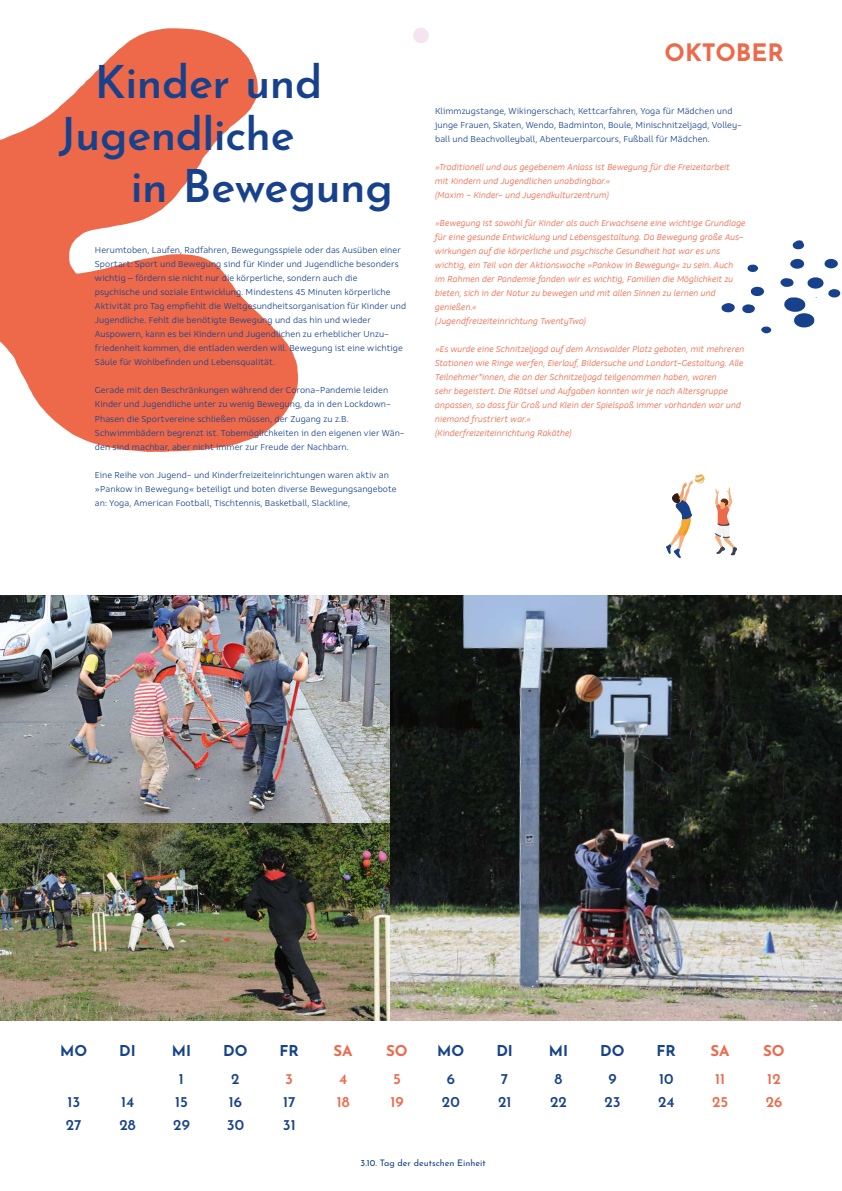
<style>
.page{position:relative;width:842px;height:1191px;background:#fff}
.page>*{position:absolute;margin:0;border:0;box-sizing:border-box;transform-origin:0 0}
.t1{font:600 45px "Josefin Sans";letter-spacing:-.01em;color:#17428b}
.t2{font:700 24px "Josefin Sans";color:#ed694a}
.t3{font:600 15px "Josefin Sans";color:#17428b}
.t4{font:700 15px "Josefin Sans";color:#17438a}
.t5{font:600 15px "Josefin Sans";color:#17438a}
.t6{font:700 15px "Josefin Sans";color:#ed694a}
.t7{font:600 15px "Josefin Sans";color:#ed694a}
.t8{font:600 15px "Josefin Sans";color:#ed694b}
.t9{font:300 9.5px/14px "Rehn W03";color:#17428b}
.t10{font:italic 300 9.5px/14px "Rehn W03";letter-spacing:.005em;color:#ed694b}
.t11{font:9px "Josefin Sans";color:#17438a}
</style>
<div class="page">
<img style="left:0;top:595px;width:842px;height:425px">
<svg style="left:721px;top:303px;width:14px;height:10px"></svg>
<svg style="left:742px;top:304px;width:13px;height:10px"></svg>
<svg style="left:747px;top:265px;width:11px;height:7px"></svg>
<svg style="left:751px;top:286px;width:13px;height:10px"></svg>
<svg style="left:761px;top:326px;width:11px;height:8px"></svg>
<svg style="left:790px;top:258px;width:15px;height:11px"></svg>
<svg style="left:792px;top:240px;width:12px;height:10px"></svg>
<svg style="left:824px;top:258px;width:14px;height:10px"></svg>
<svg style="left:780px;top:277px;width:60px;height:51px"></svg>
<svg style="left:0;top:28px;width:298px;height:424px;fill:#ed694a"></svg>
<div style="left:413px;top:28px;width:16px;height:15px;background:#f6e3f1;border-radius:50%"></div>
<svg style="left:715px;top:487px;width:22px;height:68px"></svg>
<svg style="left:666px;top:474px;width:39px;height:85px"></svg>
<h1 class="t1" style="left:95px;top:43px;width:229px">Kinder und</h1>
<h1 class="t1" style="left:59px;top:96px;width:238px">Jugendliche</h1>
<h1 class="t1" style="left:131px;top:148px;width:264px">in Bewegung</h1>
<p class="t9" style="left:95px;top:243px;width:313px">Herumtoben, Laufen, Radfahren, Bewegungsspiele oder das Ausüben einer Sportart: Sport und Bewegung sind für Kinder und Jugendliche besonders wichtig – fördern sie nicht nur die körperliche, sondern auch die<br>psychische und soziale Entwicklung. Mindestens 45 Minuten körperliche Aktivität pro Tag empfiehlt die Weltgesundheitsorganisation für Kinder und Jugendliche. Fehlt die benötigte Bewegung und das hin und wieder Auspowern, kann es bei Kindern und Jugendlichen zu erheblicher Unzu&shy;friedenheit kommen, die entladen werden will. Bewegung ist eine wichtige Säule für Wohlbefinden und Lebensqualität.</p>
<p class="t9" style="left:95px;top:383px;width:311px">Gerade mit den Beschränkungen während der Corona-Pandemie leiden Kinder und Jugendliche unter zu wenig Bewegung, da in den Lockdown-Phasen die Sportvereine schließen müssen, der Zugang zu z.B.<br>Schwimmbädern begrenzt ist. Tobemöglichkeiten in den eigenen vier Wän&shy;den sind machbar, aber nicht immer zur Freude der Nachbarn.</p>
<p class="t9" style="left:95px;top:467px;width:303px">Eine Reihe von Jugend- und Kinderfreizeiteinrichtungen waren aktiv an »Pankow in Bewegung« beteiligt und boten diverse Bewegungsangebote an: Yoga, American Football, Tischtennis, Basketball, Slackline,</p>
<h2 class="t2" style="left:665px;top:31px;width:121px">OKTOBER</h2>
<p class="t9" style="left:435px;top:104px;width:308px">Klimmzugstange, Wikingerschach, Kettcarfahren, Yoga für Mädchen und junge Frauen, Skaten, Wendo, Badminton, Boule, Minischnitzeljagd, Volley&shy;ball und Beachvolleyball, Abenteuerparcours, Fußball für Mädchen.</p>
<p class="t10" style="left:435px;top:160px;width:296px">»Traditionell und aus gegebenem Anlass ist Bewegung für die Freizeitarbeit mit Kindern und Jugendlichen unabdingbar.«<br>(Maxim - Kinder- und Jugendkulturzentrum)</p>
<p class="t10" style="left:435px;top:216px;width:312px">»Bewegung ist sowohl für Kinder als auch Erwachsene eine wichtige Grundlage für eine gesunde Entwicklung und Lebensgestaltung. Da Bewegung große Aus&shy;wirkungen auf die körperliche und psychische Gesundheit hat war es uns wichtig, ein Teil von der Aktionswoche »Pankow in Bewegung« zu sein. Auch im Rahmen der Pandemie fanden wir es wichtig, Familien die Möglichkeit zu bieten, sich in der Natur zu bewegen und mit allen Sinnen zu lernen und genießen.«<br>(Jugendfreizeiteinrichtung TwentyTwo)</p>
<p class="t10" style="left:435px;top:342px;width:311px">»Es wurde eine Schnitzeljagd auf dem Arnswalder Platz geboten, mit mehreren Stationen wie Ringe werfen, Eierlauf, Bildersuche und Landart-Gestaltung. Alle Teilnehmer*innen, die an der Schnitzeljagd teilgenommen haben, waren<br>sehr begeistert. Die Rätsel und Aufgaben konnten wir je nach Altersgruppe anpassen, so dass für Groß und Klein der Spielspaß immer vorhanden war und niemand frustriert war.«<br>(Kinderfreizeiteinrichtung Rakäthe)</p>
<h3 class="t4" style="left:60px;top:1037px;width:28px">MO</h3>
<h3 class="t4" style="left:119px;top:1037px;width:18px">DI</h3>
<h3 class="t4" style="left:172px;top:1037px;width:21px">MI</h3>
<h3 class="t4" style="left:223px;top:1037px;width:26px">DO</h3>
<h3 class="t4" style="left:280px;top:1037px;width:21px">FR</h3>
<h3 class="t6" style="left:333px;top:1037px;width:21px">SA</h3>
<h3 class="t6" style="left:386px;top:1037px;width:23px">SO</h3>
<h3 class="t4" style="left:437px;top:1037px;width:28px">MO</h3>
<h3 class="t4" style="left:496px;top:1037px;width:18px">DI</h3>
<h3 class="t4" style="left:549px;top:1037px;width:21px">MI</h3>
<h3 class="t4" style="left:600px;top:1037px;width:26px">DO</h3>
<h3 class="t4" style="left:657px;top:1037px;width:21px">FR</h3>
<h3 class="t6" style="left:710px;top:1037px;width:21px">SA</h3>
<h3 class="t6" style="left:763px;top:1037px;width:23px">SO</h3>
<h3 class="t3" style="left:179px;top:1066px;width:7px">1</h3>
<h3 class="t3" style="left:231px;top:1066px;width:10px">2</h3>
<h3 class="t8" style="left:285px;top:1066px;width:9px">3</h3>
<h3 class="t8" style="left:339px;top:1066px;width:10px">4</h3>
<h3 class="t8" style="left:393px;top:1066px;width:9px">5</h3>
<h3 class="t3" style="left:447px;top:1066px;width:10px">6</h3>
<h3 class="t3" style="left:501px;top:1066px;width:9px">7</h3>
<h3 class="t3" style="left:555px;top:1066px;width:9px">8</h3>
<h3 class="t3" style="left:608px;top:1066px;width:10px">9</h3>
<h3 class="t3" style="left:659px;top:1066px;width:16px">10</h3>
<h3 class="t7" style="left:715px;top:1066px;width:12px">11</h3>
<h3 class="t7" style="left:767px;top:1066px;width:15px">12</h3>
<h3 class="t3" style="left:67px;top:1089px;width:14px">13</h3>
<h3 class="t5" style="left:121px;top:1089px;width:15px">14</h3>
<h3 class="t3" style="left:175px;top:1089px;width:14px">15</h3>
<h3 class="t3" style="left:229px;top:1089px;width:15px">16</h3>
<h3 class="t5" style="left:283px;top:1089px;width:14px">17</h3>
<h3 class="t8" style="left:337px;top:1089px;width:14px">18</h3>
<h3 class="t8" style="left:390px;top:1089px;width:15px">19</h3>
<h3 class="t3" style="left:442px;top:1089px;width:19px">20</h3>
<h3 class="t3" style="left:498px;top:1089px;width:15px">21</h3>
<h3 class="t3" style="left:550px;top:1089px;width:18px">22</h3>
<h3 class="t3" style="left:604px;top:1089px;width:18px">23</h3>
<h3 class="t3" style="left:658px;top:1089px;width:18px">24</h3>
<h3 class="t7" style="left:712px;top:1089px;width:18px">25</h3>
<h3 class="t7" style="left:766px;top:1089px;width:18px">26</h3>
<h3 class="t5" style="left:66px;top:1111px;width:17px">27</h3>
<h3 class="t5" style="left:120px;top:1111px;width:18px">28</h3>
<h3 class="t3" style="left:173px;top:1111px;width:18px">29</h3>
<h3 class="t3" style="left:227px;top:1111px;width:19px">30</h3>
<h3 class="t5" style="left:283px;top:1111px;width:14px">31</h3>
<p class="t11" style="left:361px;top:1155px;width:127px">3.10. Tag der deutschen Einheit</p>
</div>
